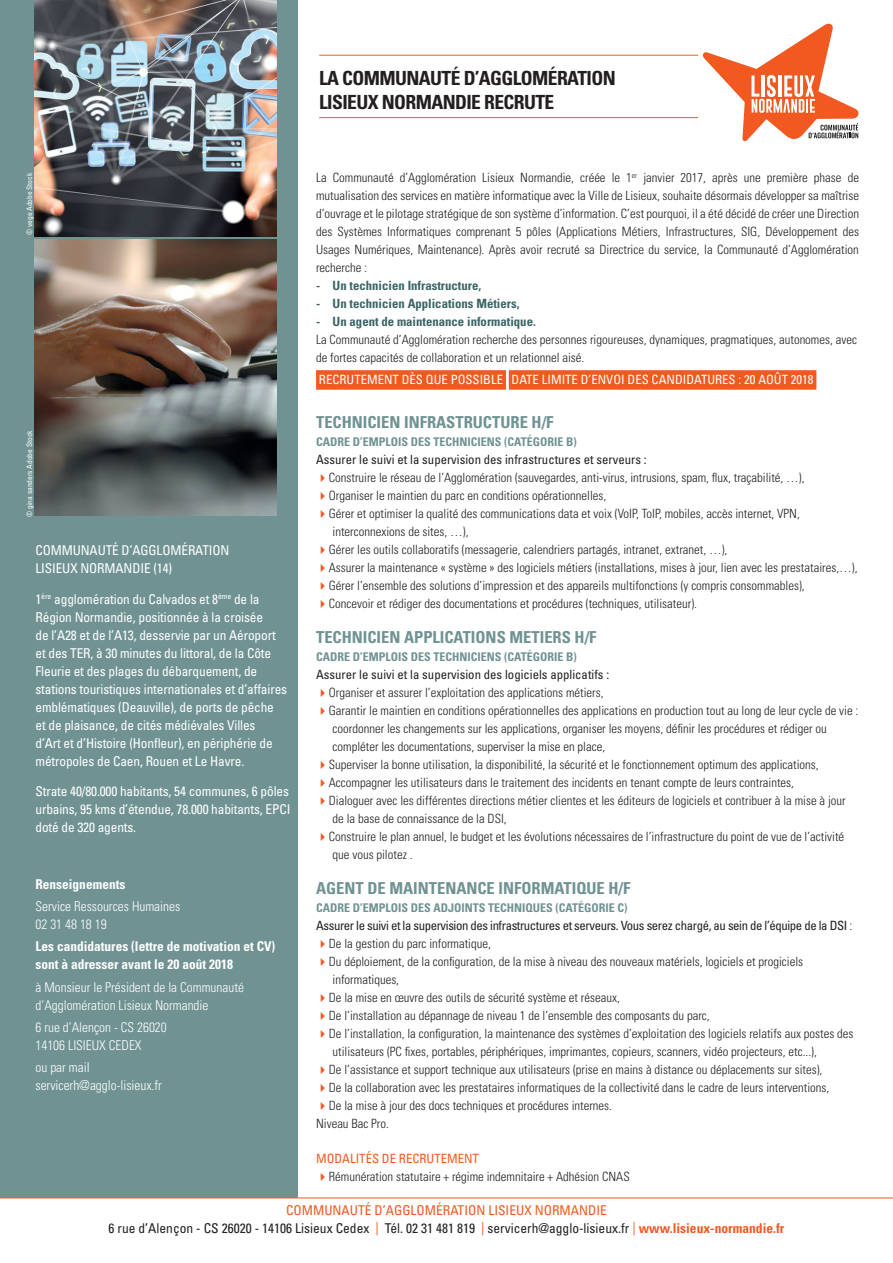
<style>
.page{position:relative;width:893px;height:1263px;background:#fff}
.page>*{position:absolute;margin:0;border:0;box-sizing:border-box;transform-origin:0 0}
.t1{font:700 condensed 19.5px/23.4px "Univers LT Std";letter-spacing:-.03em;color:#231f20}
.t2{font:700 condensed 16.5px "Univers LT Std";color:#709293}
.t3{font:condensed 13.5px/18px "Univers LT Std";letter-spacing:-.01em;color:#fff}
.t4{font:300 condensed 13.5px/18px "Univers LT Std";color:#fff}
.t5{font:condensed 13.5px/18px "Univers LT Std";color:#231f20;text-align:center}
.t6{font:700 condensed 13.5px/18px "Univers LT Std";color:#fff}
.t7{font:300 condensed 12.75px/18px "Univers LT Std";color:#231f20}
.t8{font:condensed 12.75px "Univers LT Std";color:#231f20}
.t9{font:condensed 12.75px "Univers LT Std";letter-spacing:-.03em;color:#231f20}
.t10{font:700 condensed 12.75px "Univers LT Std";color:#3a6464}
.t11{font:condensed 12.75px "Univers LT Std";color:#fff}
.t12{font:condensed 12.75px "Univers LT Std";color:#f15921}
.t13{font:700 condensed 12px "Univers LT Std";color:#709293}
.t14{font:condensed 7.5px "Univers LT Std";color:#fff}
.s1{color:#f15921}
.s2{font-weight:300}
.s3{font-weight:700;color:#f15921}
</style>
<div class="page">
<div style="left:0;top:0;width:298px;height:1198px;background:#709293"></div>
<svg style="left:703px;top:24px;width:156px;height:117px"></svg>
<hr style="left:319px;top:55px;width:379px;height:1px;background:#f15921">
<hr style="left:319px;top:117px;width:379px;height:1px;background:#f15921">
<hr style="left:0;top:1197px;width:893px;height:1px;background:#f15921">
<div style="left:316px;top:370px;width:190px;height:20px;background:#f15921"></div>
<div style="left:509px;top:370px;width:307px;height:20px;background:#f15921"></div>
<img style="left:34px;top:0;width:242px;height:236px">
<img style="left:34px;top:239px;width:242px;height:277px">
<p class="t14" style="left:25px;top:235px;width:64px;rotate:-90deg">© vege Adobe Stock</p>
<p class="t14" style="left:25px;top:517px;width:88px;rotate:-90deg">© gina sanders Adobe Stock</p>
<p class="t3" style="left:36px;top:541px;width:195px">COMMUNAUTÉ D’AGGLOMÉRATION<br>LISIEUX NORMANDIE (14)</p>
<p class="t3" style="left:36px;top:590px;width:253px">1<sup>ère</sup> agglomération du Calvados et 8<sup>ème</sup> de la Région Normandie, positionnée à la croisée<br>de l’A28 et de l’A13, desservie par un Aéroport et des TER, à 30 minutes du littoral, de la Côte Fleurie et des plages du débarquement, de stations touristiques internationales et d’affaires emblématiques (Deauville), de ports de pêche et de plaisance, de cités médiévales Villes<br>d’Art et d’Histoire (Honfleur), en périphérie de métropoles de Caen, Rouen et Le Havre.</p>
<p class="t3" style="left:36px;top:782px;width:256px;text-align:justify">Strate 40/80.000 habitants, 54 communes, 6 pôles urbains, 95 kms d’étendue, 78.000 habitants, EPCI doté de 320 agents.</p>
<p class="t6" style="left:36px;top:875px;width:91px">Renseignements</p>
<p class="t4" style="left:36px;top:897px;width:146px">Service Ressources Humaines<br>02 31 48 18 19</p>
<p class="t6" style="left:36px;top:937px;width:241px">Les candidatures (lettre de motivation et CV) sont à adresser avant le 20 août 2018</p>
<p class="t4" style="left:36px;top:978px;width:210px">à Monsieur le Président de la Communauté d’Agglomération Lisieux Normandie</p>
<p class="t4" style="left:36px;top:1018px;width:133px">6 rue d’Alençon - CS 26020<br>14106 LISIEUX CEDEX</p>
<p class="t4" style="left:36px;top:1058px;width:128px">ou par mail servicerh@agglo-lisieux.fr</p>
<h1 class="t1" style="left:319px;top:67px;width:298px">LA COMMUNAUTÉ D’AGGLOMÉRATION<br>LISIEUX NORMANDIE RECRUTE</h1>
<p class="t7" style="left:316px;top:169px;width:544px;text-align:justify">La Communauté d’Agglomération Lisieux Normandie, créée le 1<sup>er</sup> janvier 2017, après une première phase de mutualisation des services en matière informatique avec la Ville de Lisieux, souhaite désormais développer sa maîtrise d’ouvrage et le pilotage stratégique de son système d’information. C’est pourquoi, il a été décidé de créer une Direction des Systèmes Informatiques comprenant 5 pôles (Applications Métiers, Infrastructures, SIG, Développement des Usages Numériques, Maintenance). Après avoir recruté sa Directrice du service, la Communauté d’Agglomération recherche :</p>
<p class="t10" style="left:316px;top:278px;width:167px">- Un technicien Infrastructure,</p>
<p class="t10" style="left:316px;top:296px;width:205px">- Un technicien Applications Métiers,</p>
<p class="t10" style="left:316px;top:314px;width:221px">- Un agent de maintenance informatique.</p>
<p class="t7" style="left:316px;top:331px;width:542px">La Communauté d’Agglomération recherche des personnes rigoureuses, dynamiques, pragmatiques, autonomes, avec de fortes capacités de collaboration et un relationnel aisé.</p>
<p class="t11" style="left:319px;top:372px;width:496px">RECRUTEMENT DÈS QUE POSSIBLE DATE LIMITE D’ENVOI DES CANDIDATURES : 20 AOÛT 2018</p>
<p class="t2" style="left:316px;top:412px;width:239px">TECHNICIEN INFRASTRUCTURE H/F</p>
<p class="t13" style="left:316px;top:434px;width:262px">CADRE D’EMPLOIS DES TECHNICIENS (CATÉGORIE B)</p>
<p class="t8" style="left:316px;top:451px;width:332px">Assurer le suivi et la supervision des infrastructures et serveurs :</p>
<p class="t7" style="left:316px;top:468px;width:490px"><span class="s1">✔</span>Construire le réseau de l’Agglomération (sauvegardes, anti-virus, intrusions, spam, flux, traçabilité, …),</p>
<p class="t7" style="left:316px;top:486px;width:292px"><span class="s1">✔</span>Organiser le maintien du parc en conditions opérationnelles,</p>
<p class="t7" style="left:333px;top:504px;width:469px;text-indent:-16px"><span class="s1">✔</span>Gérer et optimiser la qualité des communications data et voix (VoIP, ToIP, mobiles, accès internet, VPN, interconnexions de sites, …),</p>
<p class="t7" style="left:316px;top:540px;width:413px"><span class="s1">✔</span>Gérer les outils collaboratifs (messagerie, calendriers partagés, intranet, extranet, …),</p>
<p class="t7" style="left:316px;top:558px;width:543px"><span class="s1">✔</span>Assurer la maintenance « système » des logiciels métiers (installations, mises à jour, lien avec les prestataires,…),</p>
<p class="t7" style="left:316px;top:576px;width:490px"><span class="s1">✔</span>Gérer l’ensemble des solutions d’impression et des appareils multifonctions (y compris consommables),</p>
<p class="t7" style="left:316px;top:594px;width:382px"><span class="s1">✔</span>Concevoir et rédiger des documentations et procédures (techniques, utilisateur).</p>
<p class="t2" style="left:316px;top:627px;width:282px">TECHNICIEN APPLICATIONS METIERS H/F</p>
<p class="t13" style="left:316px;top:649px;width:262px">CADRE D’EMPLOIS DES TECHNICIENS (CATÉGORIE B)</p>
<p class="t8" style="left:316px;top:666px;width:295px">Assurer le suivi et la supervision des logiciels applicatifs :</p>
<p class="t7" style="left:316px;top:683px;width:289px"><span class="s1">✔</span>Organiser et assurer l’exploitation des applications métiers,</p>
<p class="t7" style="left:333px;top:701px;width:527px;text-indent:-16px"><span class="s1">✔</span>Garantir le maintien en conditions opérationnelles des applications en production tout au long de leur cycle de vie : coordonner les changements sur les applications, organiser les moyens, définir les procédures et rédiger ou compléter les documentations, superviser la mise en place,</p>
<p class="t7" style="left:316px;top:755px;width:504px"><span class="s1">✔</span>Superviser la bonne utilisation, la disponibilité, la sécurité et le fonctionnement optimum des applications,</p>
<p class="t7" style="left:316px;top:773px;width:479px"><span class="s1">✔</span>Accompagner les utilisateurs dans le traitement des incidents en tenant compte de leurs contraintes,</p>
<p class="t7" style="left:333px;top:791px;width:515px;text-indent:-16px"><span class="s1">✔</span>Dialoguer avec les différentes directions métier clientes et les éditeurs de logiciels et contribuer à la mise à jour de la base de connaissance de la DSI,</p>
<p class="t7" style="left:333px;top:827px;width:513px;text-indent:-16px"><span class="s1">✔</span>Construire le plan annuel, le budget et les évolutions nécessaires de l’infrastructure du point de vue de l’activité que vous pilotez .</p>
<p class="t2" style="left:316px;top:878px;width:316px">AGENT DE MAINTENANCE INFORMATIQUE H/F</p>
<p class="t13" style="left:316px;top:900px;width:313px">CADRE D’EMPLOIS DES ADJOINTS TECHNIQUES (CATÉGORIE C)</p>
<p class="t9" style="left:316px;top:917px;width:538px">Assurer le suivi et la supervision des infrastructures et serveurs. Vous serez chargé, au sein de l’équipe de la DSI <span class="s2">:</span></p>
<p class="t7" style="left:316px;top:934px;width:176px"><span class="s1">✔</span>De la gestion du parc informatique,</p>
<p class="t7" style="left:333px;top:952px;width:472px;text-indent:-16px"><span class="s1">✔</span>Du déploiement, de la configuration, de la mise à niveau des nouveaux matériels, logiciels et progiciels informatiques,</p>
<p class="t7" style="left:316px;top:988px;width:305px"><span class="s1">✔</span>De la mise en œuvre des outils de sécurité système et réseaux,</p>
<p class="t7" style="left:316px;top:1006px;width:395px"><span class="s1">✔</span>De l’installation au dépannage de niveau 1 de l’ensemble des composants du parc,</p>
<p class="t7" style="left:333px;top:1024px;width:522px;text-indent:-16px"><span class="s1">✔</span>De l’installation, la configuration, la maintenance des systèmes d’exploitation des logiciels relatifs aux postes des utilisateurs (PC fixes, portables, périphériques, imprimantes, copieurs, scanners, vidéo projecteurs, etc...),</p>
<p class="t7" style="left:316px;top:1060px;width:508px"><span class="s1">✔</span>De l’assistance et support technique aux utilisateurs (prise en mains à distance ou déplacements sur sites),</p>
<p class="t7" style="left:316px;top:1078px;width:515px"><span class="s1">✔</span>De la collaboration avec les prestataires informatiques de la collectivité dans le cadre de leurs interventions,</p>
<p class="t7" style="left:316px;top:1096px;width:297px"><span class="s1">✔</span>De la mise à jour des docs techniques et procédures internes.<br>Niveau Bac Pro.</p>
<p class="t12" style="left:316px;top:1150px;width:164px">MODALITÉS DE RECRUTEMENT</p>
<p class="t7" style="left:316px;top:1167px;width:315px"><span class="s1">✔</span>Rémunération statutaire + régime indemnitaire + Adhésion CNAS</p>
<p class="t5" style="left:109px;top:1201px;width:677px"><span class="s1">COMMUNAUTÉ D’AGGLOMÉRATION LISIEUX NORMANDIE<br></span>6 rue d’Alençon - CS 26020 - 14106 Lisieux Cedex <span class="s1">|</span> Tél. 02 31 481 819 <span class="s1">|</span> servicerh@agglo-lisieux.fr <span class="s1">|</span> <span class="s3">www.lisieux-normandie.fr</span></p>
</div>
